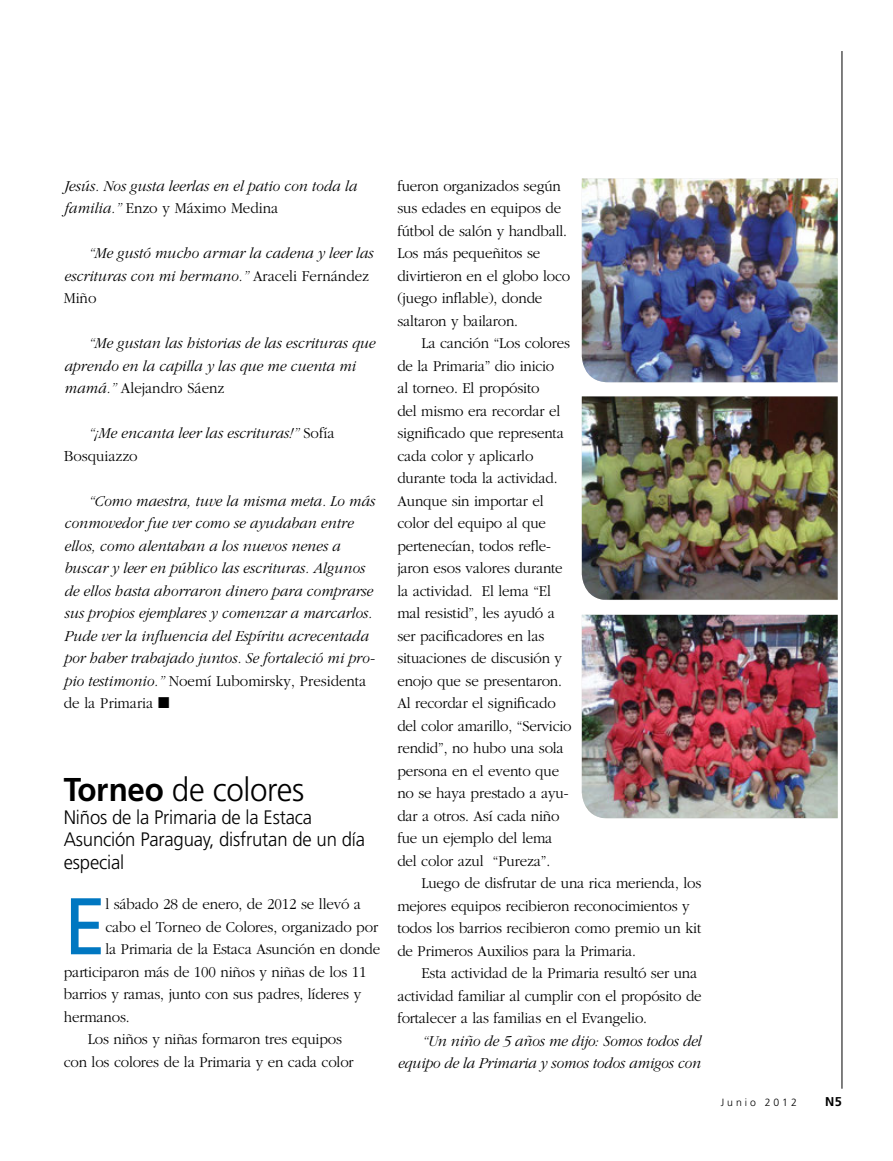
<style>
.page{position:relative;width:893px;height:1161px;background:#fff}
.page>*{position:absolute;margin:0;border:0;box-sizing:border-box;transform-origin:0 0}
.t1{font:80.25px "Frutiger";color:#0077c1;scale:.95 1}
.t2{font:300 33px "Frutiger";letter-spacing:-.01em;color:#000;scale:.95 1}
.t3{font:300 19.5px/22.5px "Frutiger";letter-spacing:-.01em;color:#000;scale:.95 1}
.t4{font:300 15.75px/22.5px "Garamond";letter-spacing:-.01em;color:#000;scale:.95 1}
.t5{font:italic 300 15.75px/22.5px "Garamond";color:#000;scale:.95 1}
.t6{font:700 12.75px "Frutiger";color:#000}
.t7{font:300 10.5px "Frutiger";letter-spacing:.28em;color:#000}
.s1{font-style:normal}
.s2{font-weight:700}
</style>
<div class="page">
<hr style="left:842px;top:51px;width:1px;height:1038px;background:#000">
<img style="left:582px;top:179px;width:256px;height:203px">
<img style="left:582px;top:396px;width:256px;height:204px">
<img style="left:582px;top:615px;width:256px;height:203px">
<p class="t5" style="left:64px;top:175px;width:310px">Jesús. Nos gusta leerlas en el patio con toda la familia.” <span class="s1">Enzo y Máximo Medina</span></p>
<p class="t5" style="left:64px;top:242px;width:327px;text-indent:24px">“Me gustó mucho armar la cadena y leer las escrituras con mi hermano.” <span class="s1">Araceli Fernández<br>Miño</span></p>
<p class="t5" style="left:64px;top:332px;width:329px;text-indent:24px">“Me gustan las historias de las escrituras que aprendo en la capilla y las que me cuenta mi mamá.” <span class="s1">Alejandro Sáenz</span></p>
<p class="t5" style="left:64px;top:422px;width:287px;text-indent:24px">“¡Me encanta leer las escrituras!” <span class="s1">Sofía<br>Bosquiazzo</span></p>
<p class="t5" style="left:64px;top:490px;width:329px;text-indent:24px">“Como maestra, tuve la misma meta. Lo más conmovedor fue ver como se ayudaban entre ellos, como alentaban a los nuevos nenes a buscar y leer en público las escrituras. Algunos de ellos hasta ahorraron dinero para comprarse sus propios ejemplares y comenzar a marcarlos.<br>Pude ver la influencia del Espíritu acrecentada por haber trabajado juntos. Se fortaleció mi pro&shy;pio testimonio.” <span class="s1">Noemí Lubomirsky, Presidenta de la Primaria</span> ■</p>
<h2 class="t2" style="left:64px;top:771px;width:255px"><span class="s2">Torneo</span> de colores</h2>
<p class="t3" style="left:64px;top:806px;width:319px">Niños de la Primaria de la Estaca<br>Asunción Paraguay, disfrutan de un día especial</p>
<h1 class="t1" style="left:64px;top:879px;width:46px">E</h1>
<p class="t4" style="left:105px;top:893px;width:271px">l sábado 28 de enero, de 2012 se llevó a</p>
<p class="t4" style="left:105px;top:916px;width:289px">cabo el Torneo de Colores, organizado por</p>
<p class="t4" style="left:105px;top:938px;width:291px">la Primaria de la Estaca Asunción en donde</p>
<p class="t4" style="left:64px;top:961px;width:320px">participaron más de 100 niños y niñas de los 11</p>
<p class="t4" style="left:64px;top:983px;width:315px">barrios y ramas, junto con sus padres, líderes y</p>
<p class="t4" style="left:64px;top:1006px;width:71px">hermanos.</p>
<p class="t4" style="left:88px;top:1028px;width:269px">Los niños y niñas formaron tres equipos</p>
<p class="t4" style="left:64px;top:1051px;width:307px">con los colores de la Primaria y en cada color</p>
<p class="t4" style="left:397px;top:174px;width:183px">fueron organizados según sus edades en equipos de fútbol de salón y handball.<br>Los más pequeñitos se divirtieron en el globo loco (juego inflable), donde saltaron y bailaron.</p>
<p class="t4" style="left:397px;top:332px;width:185px;text-indent:24px">La canción “Los colores de la Primaria” dio inicio<br>al torneo. El propósito<br>del mismo era recordar el significado que representa cada color y aplicarlo durante toda la actividad.<br>Aunque sin importar el color del equipo al que pertenecían, todos refle&shy;jaron esos valores durante la actividad. El lema “El mal resistid”, les ayudó a ser pacificadores en las situaciones de discusión y enojo que se presentaron.<br>Al recordar el significado del color amarillo, “Servicio rendid”, no hubo una sola persona en el evento que no se haya prestado a ayu&shy;dar a otros. Así cada niño fue un ejemplo del lema del color azul “Pureza”.</p>
<p class="t4" style="left:397px;top:872px;width:321px;text-indent:24px">Luego de disfrutar de una rica merienda, los mejores equipos recibieron reconocimientos y todos los barrios recibieron como premio un kit de Primeros Auxilios para la Primaria.</p>
<p class="t4" style="left:397px;top:962px;width:322px;text-indent:24px">Esta actividad de la Primaria resultó ser una actividad familiar al cumplir con el propósito de fortalecer a las familias en el Evangelio.</p>
<p class="t5" style="left:397px;top:1030px;width:321px;text-align:right">“Un niño de 5 años me dijo: Somos todos del equipo de la Primaria y somos todos amigos con</p>
<p class="t7" style="left:721px;top:1096px;width:78px">Junio 2012</p>
<p class="t6" style="left:825px;top:1094px;width:18px">N5</p>
</div>
